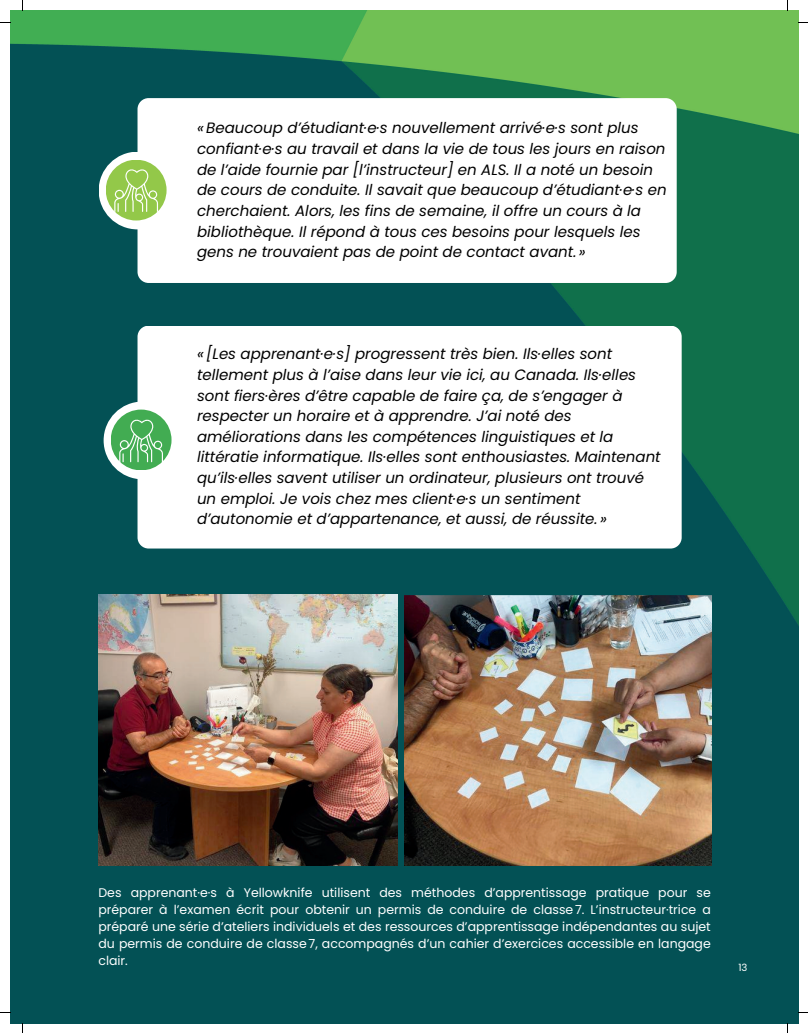
<style>
.page{position:relative;width:808px;height:1033px;background:#fff}
.page>*{position:absolute;margin:0;border:0;box-sizing:border-box;transform-origin:0 0}
.t1{font:italic 15px/20.6px "Poppins";color:#000}
.t2{font:12.5px/16.9px "Poppins";color:#fff;text-align:justify}
.t3{font:10px "Poppins";color:#fff}
</style>
<div class="page">
<img style="left:10px;top:10px;width:788px;height:1013px">
<div style="left:137px;top:98px;width:539px;height:185px;background:#fff;border-radius:11px"></div>
<div style="left:99px;top:152px;width:77px;height:77px;background:#fff;border-radius:50%"></div>
<div style="left:106px;top:160px;width:60px;height:60px;background:#93c849;border-radius:50%"></div>
<svg style="left:114px;top:168px;width:44px;height:44px"></svg>
<div style="left:137px;top:326px;width:544px;height:222px;background:#fff;border-radius:11px"></div>
<div style="left:104px;top:401px;width:77px;height:78px;background:#fff;border-radius:50%"></div>
<div style="left:111px;top:409px;width:60px;height:61px;background:#42ac52;border-radius:50%"></div>
<svg style="left:119px;top:418px;width:44px;height:44px"></svg>
<img style="left:98px;top:595px;width:299px;height:270px">
<img style="left:404px;top:595px;width:307px;height:270px">
<p class="t1" style="left:197px;top:118px;width:471px">« Beaucoup d’étudiant·e·s nouvellement arrivé·e·s sont plus confiant·e·s au travail et dans la vie de tous les jours en raison de l’aide fournie par [l’instructeur] en ALS. Il a noté un besoin de cours de conduite. Il savait que beaucoup d’étudiant·e·s en cherchaient. Alors, les fins de semaine, il offre un cours à la bibliothèque. Il répond à tous ces besoins pour lesquels les gens ne trouvaient pas de point de contact avant. »</p>
<p class="t1" style="left:197px;top:344px;width:465px">« [Les apprenant·e·s] progressent très bien. Ils·elles sont tellement plus à l’aise dans leur vie ici, au Canada. Ils·elles sont fiers·ères d’être capable de faire ça, de s’engager à respecter un horaire et à apprendre. J’ai noté des améliorations dans les compétences linguistiques et la littératie informatique. Ils·elles sont enthousiastes. Maintenant qu’ils·elles savent utiliser un ordinateur, plusieurs ont trouvé un emploi. Je vois chez mes client·e·s un sentiment d’autonomie et d’appartenance, et aussi, de réussite. »</p>
<p class="t2" style="left:98px;top:884px;width:614px">Des apprenant·e·s à Yellowknife utilisent des méthodes d’apprentissage pratique pour se préparer à l’examen écrit pour obtenir un permis de conduire de classe 7. L’instructeur·trice a préparé une série d’ateliers individuels et des ressources d’apprentissage indépendantes au sujet du permis de conduire de classe 7, accompagnés d’un cahier d’exercices accessible en langage clair.</p>
<p class="t3" style="left:738px;top:961px;width:11px">13</p>
</div>
